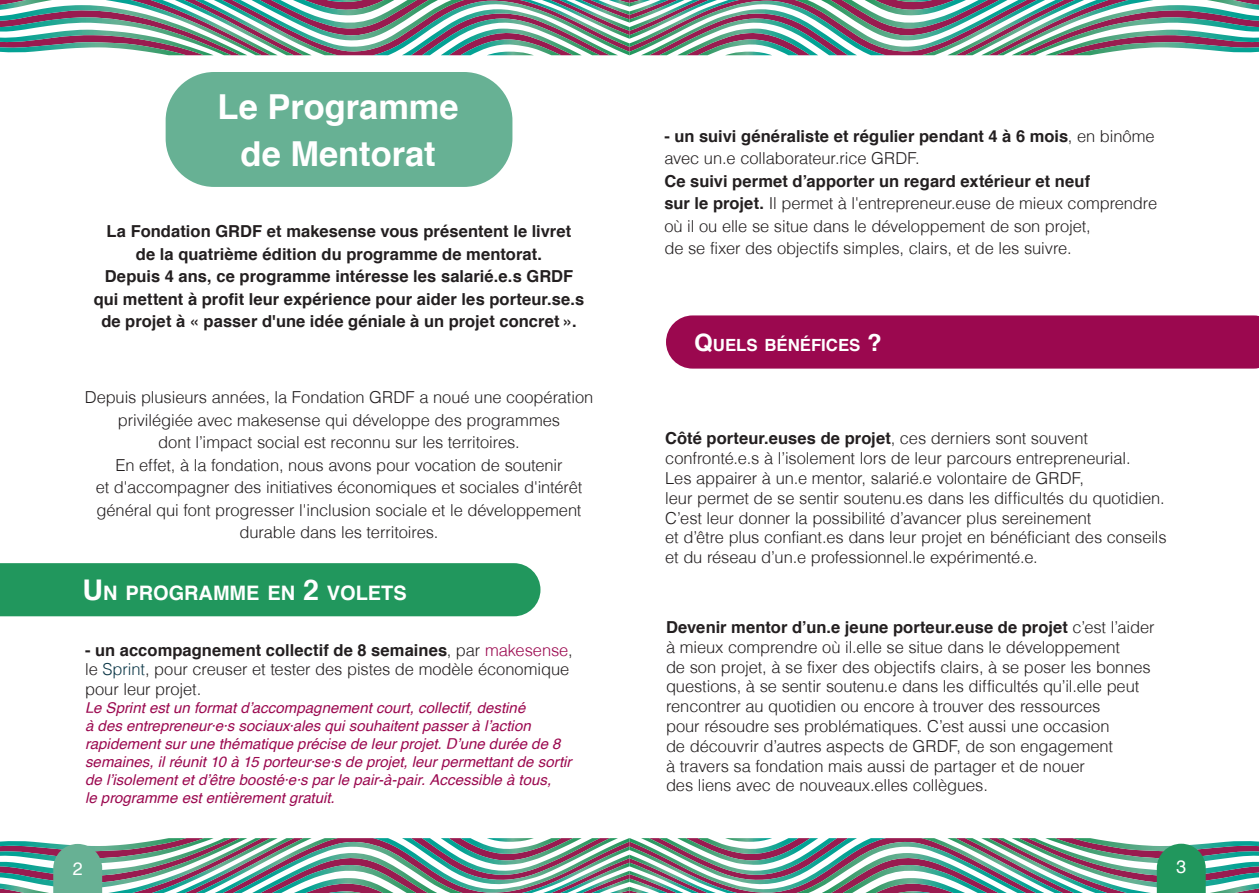
<style>
.page{position:relative;width:1259px;height:893px;background:#fff}
.page>*{position:absolute;margin:0;border:0;box-sizing:border-box;transform-origin:0 0}
.t1{font:700 34.35px "Helvetica";color:#fff}
.t2{font:700 19.95px "Helvetica";color:#fff}
.t3{font:18px "Helvetica";color:#fff}
.t4{font:700 16.8px "Helvetica";color:#fff}
.t5{font:300 16.5px/19.8px "Helvetica";letter-spacing:-.005em;color:#231f20}
.t6{font:700 16.5px/22.5px "Helvetica";letter-spacing:.005em;color:#231f20;text-align:center}
.t7{font:italic 15px/18px "Helvetica";color:#9b084f}
.s1{font-size:28.5px}
.s2{font-weight:700}
.s3{color:#9b084f}
.s4{color:#0c3747}
.s5{font-size:24px}
</style>
<div class="page">
<svg style="left:0;top:838px;width:1259px;height:55px"></svg>
<svg style="left:0;top:0;width:1259px;height:55px"></svg>
<div style="left:666px;top:315px;width:593px;height:54px;background:#9b084f"></div>
<div style="left:166px;top:72px;width:346px;height:115px;background:#67b194;border-radius:48px"></div>
<div style="left:0;top:563px;width:540px;height:53px;background:#21975d"></div>
<p class="t1" style="left:218px;top:79px;width:242px">Le Programme</p>
<p class="t1" style="left:241px;top:126px;width:197px">de Mentorat</p>
<p class="t6" style="left:94px;top:221px;width:492px">La Fondation GRDF et makesense vous présentent le livret<br>de la quatrième édition du programme de mentorat.<br>Depuis 4 ans, ce programme intéresse les salarié.e.s GRDF qui mettent à profit leur expérience pour aider les porteur.se.s de projet à « passer d'une idée géniale à un projet concret ».</p>
<p class="t5" style="left:85px;top:386px;width:510px;line-height:22.5px;text-align:center">Depuis plusieurs années, la Fondation GRDF a noué une coopération privilégiée avec makesense qui développe des programmes<br>dont l’impact social est reconnu sur les territoires.<br>En effet, à la fondation, nous avons pour vocation de soutenir<br>et d'accompagner des initiatives économiques et sociales d'intérêt général qui font progresser l'inclusion sociale et le développement durable dans les territoires.</p>
<p class="t2" style="left:83px;top:577px;width:326px"><span class="s1">U</span>N PROGRAMME EN <span class="s1">2</span> VOLETS</p>
<p class="t5" style="left:85px;top:640px;width:489px"><span class="s2">- un accompagnement collectif de 8 semaines</span>, par <span class="s3">makesense</span>, le <span class="s4">Sprint</span>, pour creuser et tester des pistes de modèle économique pour leur projet.</p>
<p class="t7" style="left:85px;top:699px;width:488px">Le Sprint est un format d’accompagnement court, collectif, destiné<br>à des entrepreneur·e·s sociaux·ales qui souhaitent passer à l’action rapidement sur une thématique précise de leur projet. D’une durée de 8 semaines, il réunit 10 à 15 porteur·se·s de projet, leur permettant de sortir de l’isolement et d’être boosté·e·s par le pair-à-pair. Accessible à tous,<br>le programme est entièrement gratuit.</p>
<p class="t5" style="left:664px;top:125px;width:494px;line-height:22.5px"><span class="s2">- un suivi généraliste et régulier pendant 4 à 6 mois</span>, en binôme avec un.·e collaborateur.rice GRDF.<br><span class="s2">Ce suivi permet d’apporter un regard extérieur et neuf<br>sur le projet.</span> Il permet à l'entrepreneur.euse de mieux comprendre où il ou elle se situe dans le développement de son projet,<br>de se fixer des objectifs simples, clairs, et de les suivre.</p>
<p class="t4" style="left:694px;top:332px;width:189px"><span class="s5">Q</span>UELS BÉNÉFICES <span class="s5">?</span></p>
<p class="t5" style="left:665px;top:428px;width:503px"><span class="s2">Côté porteur.euses de projet</span>, ces derniers sont souvent confronté.e.s à l’isolement lors de leur parcours entrepreneurial.<br>Les appairer à un.e mentor, salarié.e volontaire de GRDF,<br>leur permet de se sentir soutenu.es dans les difficultés du quotidien.<br>C’est leur donner la possibilité d’avancer plus sereinement<br>et d’être plus confiant.es dans leur projet en bénéficiant des conseils et du réseau d’un.e professionnel.le expérimenté.e.</p>
<p class="t5" style="left:666px;top:617px;width:490px"><span class="s2">Devenir mentor d’un.e jeune porteur.euse de projet</span> c’est l’aider à mieux comprendre où il.elle se situe dans le développement<br>de son projet, à se fixer des objectifs clairs, à se poser les bonnes questions, à se sentir soutenu.e dans les difficultés qu’il.elle peut rencontrer au quotidien ou encore à trouver des ressources<br>pour résoudre ses problématiques. C’est aussi une occasion<br>de découvrir d’autres aspects de GRDF, de son engagement<br>à travers sa fondation mais aussi de partager et de nouer<br>des liens avec de nouveaux·.elles collègues.</p>
<p class="t3" style="left:73px;top:858px;width:12px">2</p>
<p class="t3" style="left:1176px;top:856px;width:12px">3</p>
</div>
